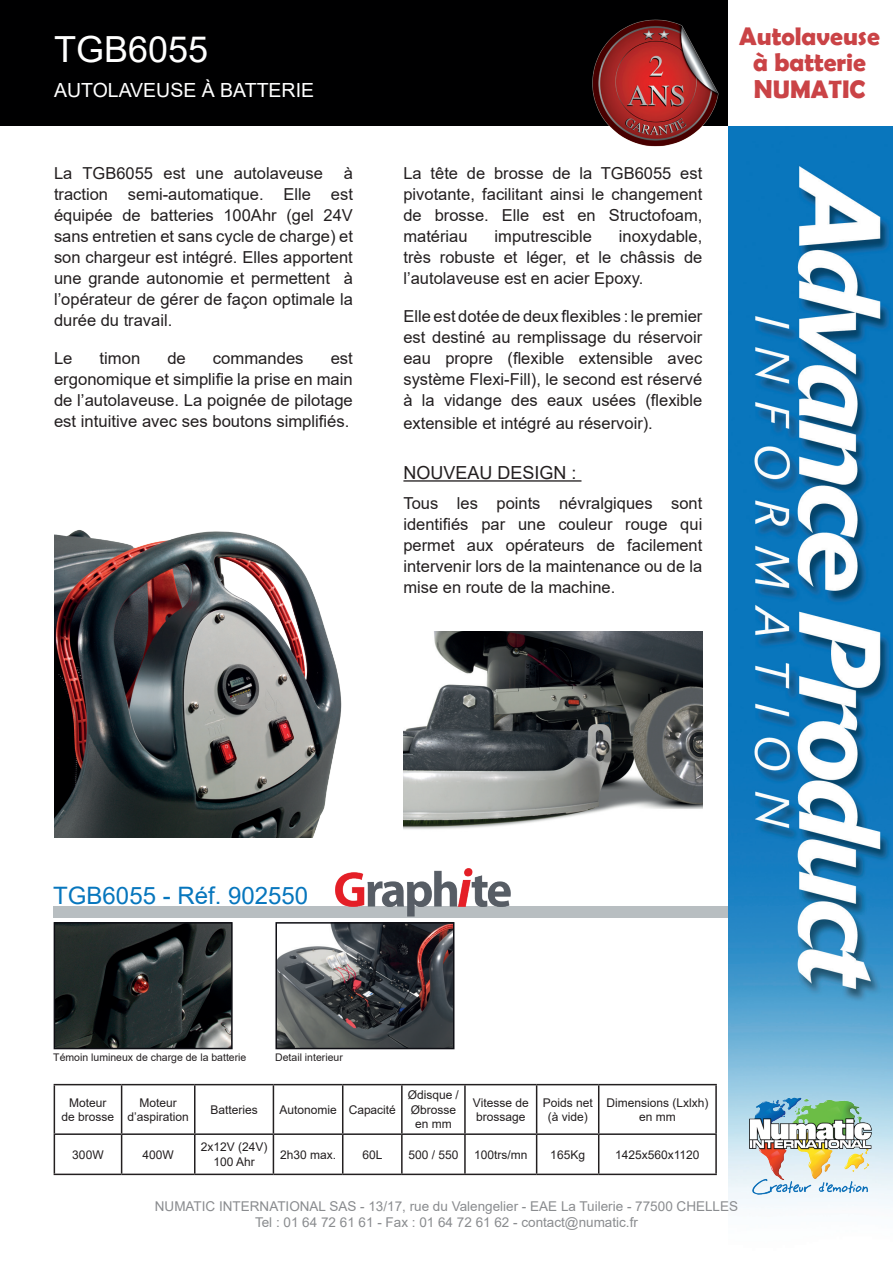
<style>
.page{position:relative;width:893px;height:1263px;background:#fff}
.page>*{position:absolute;margin:0;border:0;box-sizing:border-box;transform-origin:0 0}
.t1{font:36px "Arial";color:#fff}
.t2{font:700 25.5px/26.7px "Berlin Sans FB Demi";color:#ca4346;text-align:center}
.t3{font:24px "Arial";color:#0776bd}
.t4{font:19.5px "Arial";color:#fff}
.t5{font:18px "Arial";color:#231f20}
.t6{font:16.5px/21px "Arial";color:#231f20;text-align:justify}
.t7{font:13.5px/16.2px "Arial";color:#8a8c8f;text-align:center}
.t8{font:12px/14.4px "Arial";color:#231f20;text-align:center}
.t9{font:10.5px "Arial";color:#231f20}
</style>
<div class="page">
<img style="left:54px;top:530px;width:288px;height:307px">
<div style="left:53px;top:906px;width:697px;height:12px;background:#b8bec1"></div>
<div style="left:0;top:0;width:728px;height:126px;background:#000001"></div>
<img style="left:728px;top:126px;width:165px;height:1082px">
<img style="left:592px;top:19px;width:127px;height:128px">
<img style="left:742px;top:1091px;width:137px;height:110px">
<svg style="left:55px;top:1085px;width:660px;height:88px"></svg>
<hr style="left:54px;top:1084px;width:68px;height:1px;background:#231f20">
<hr style="left:54px;top:1085px;width:1px;height:48px;background:#231f20">
<hr style="left:122px;top:1084px;width:73px;height:1px;background:#231f20">
<hr style="left:121px;top:1085px;width:1px;height:48px;background:#231f20">
<hr style="left:195px;top:1084px;width:78px;height:1px;background:#231f20">
<hr style="left:194px;top:1085px;width:1px;height:48px;background:#231f20">
<hr style="left:273px;top:1084px;width:70px;height:1px;background:#231f20">
<hr style="left:273px;top:1085px;width:1px;height:48px;background:#231f20">
<hr style="left:343px;top:1084px;width:59px;height:1px;background:#231f20">
<hr style="left:342px;top:1085px;width:1px;height:48px;background:#231f20">
<hr style="left:402px;top:1084px;width:63px;height:1px;background:#231f20">
<hr style="left:401px;top:1085px;width:2px;height:48px;background:#231f20">
<hr style="left:465px;top:1084px;width:72px;height:1px;background:#231f20">
<hr style="left:464px;top:1085px;width:2px;height:48px;background:#231f20">
<hr style="left:537px;top:1084px;width:62px;height:1px;background:#231f20">
<hr style="left:536px;top:1085px;width:1px;height:48px;background:#231f20">
<hr style="left:599px;top:1084px;width:118px;height:1px;background:#231f20">
<hr style="left:598px;top:1085px;width:1px;height:48px;background:#231f20">
<hr style="left:715px;top:1085px;width:2px;height:48px;background:#231f20">
<hr style="left:54px;top:1133px;width:68px;height:2px;background:#231f20">
<hr style="left:54px;top:1135px;width:1px;height:38px;background:#231f20">
<hr style="left:122px;top:1133px;width:73px;height:2px;background:#231f20">
<hr style="left:121px;top:1135px;width:1px;height:38px;background:#231f20">
<hr style="left:195px;top:1133px;width:78px;height:2px;background:#231f20">
<hr style="left:194px;top:1135px;width:1px;height:38px;background:#231f20">
<hr style="left:273px;top:1133px;width:70px;height:2px;background:#231f20">
<hr style="left:273px;top:1135px;width:1px;height:38px;background:#231f20">
<hr style="left:343px;top:1133px;width:59px;height:2px;background:#231f20">
<hr style="left:342px;top:1135px;width:1px;height:38px;background:#231f20">
<hr style="left:402px;top:1133px;width:63px;height:2px;background:#231f20">
<hr style="left:401px;top:1135px;width:2px;height:38px;background:#231f20">
<hr style="left:465px;top:1133px;width:72px;height:2px;background:#231f20">
<hr style="left:464px;top:1135px;width:2px;height:38px;background:#231f20">
<hr style="left:537px;top:1133px;width:62px;height:2px;background:#231f20">
<hr style="left:536px;top:1135px;width:1px;height:38px;background:#231f20">
<hr style="left:599px;top:1133px;width:118px;height:2px;background:#231f20">
<hr style="left:598px;top:1135px;width:1px;height:38px;background:#231f20">
<hr style="left:715px;top:1135px;width:2px;height:38px;background:#231f20">
<hr style="left:54px;top:1173px;width:68px;height:2px;background:#231f20">
<hr style="left:122px;top:1173px;width:73px;height:2px;background:#231f20">
<hr style="left:195px;top:1173px;width:78px;height:2px;background:#231f20">
<hr style="left:273px;top:1173px;width:70px;height:2px;background:#231f20">
<hr style="left:343px;top:1173px;width:59px;height:2px;background:#231f20">
<hr style="left:402px;top:1173px;width:63px;height:2px;background:#231f20">
<hr style="left:465px;top:1173px;width:72px;height:2px;background:#231f20">
<hr style="left:537px;top:1173px;width:62px;height:2px;background:#231f20">
<hr style="left:599px;top:1173px;width:118px;height:2px;background:#231f20">
<img style="left:57px;top:925px;width:173px;height:121px">
<div style="left:54px;top:922px;width:179px;height:127px;border:2px solid #0e0e14"></div>
<img style="left:278px;top:925px;width:173px;height:121px">
<div style="left:275px;top:922px;width:179px;height:127px;border:2px solid #0e0e14"></div>
<img style="left:336px;top:868px;width:174px;height:48px">
<hr style="left:403px;top:480px;width:178px;height:2px;background:#231f20">
<img style="left:403px;top:631px;width:299px;height:199px">
<h1 class="t1" style="left:54px;top:25px;width:156px">TGB6055</h1>
<p class="t4" style="left:54px;top:76px;width:262px">AUTOLAVEUSE À BATTERIE</p>
<p class="t6" style="left:54px;top:163px;width:270px">La TGB6055 est une autolaveuse</p>
<p class="t6" style="left:54px;top:163px;width:300px;text-indent:290px">à traction semi-automatique. Elle est équipée de batteries 100Ahr (gel 24V sans entretien et sans cycle de charge) et son chargeur est intégré. Elles apportent une grande autonomie et permettent à l’opérateur de gérer de façon optimale la durée du travail.</p>
<p class="t6" style="left:54px;top:348px;width:20px">Le</p>
<p class="t6" style="left:100px;top:348px;width:42px">timon</p>
<p class="t6" style="left:167px;top:348px;width:20px">de</p>
<p class="t6" style="left:213px;top:348px;width:92px">commandes</p>
<p class="t6" style="left:54px;top:348px;width:300px;text-indent:277px">est ergonomique et simplifie la prise en main de l’autolaveuse. La poignée de pilotage est intuitive avec ses boutons simplifiés.</p>
<p class="t6" style="left:403px;top:163px;width:300px">La tête de brosse de la TGB6055 est pivotante, facilitant ainsi le changement de brosse. Elle est en Structofoam, matériau</p>
<p class="t6" style="left:403px;top:226px;width:300px;text-indent:215px">inoxydable, très robuste et léger, et le châssis de l’autolaveuse est en acier Epoxy.</p>
<p class="t6" style="left:403px;top:306px;width:300px">Elle est dotée de deux flexibles : le premier est destiné au remplissage du réservoir eau propre (flexible extensible avec système Flexi-Fill), le second est réservé à la vidange des eaux usées (flexible</p>
<p class="t6" style="left:403px;top:412px;width:251px">extensible et intégré au réservoir).</p>
<p class="t5" style="left:403px;top:460px;width:175px">NOUVEAU DESIGN :</p>
<p class="t6" style="left:403px;top:492px;width:300px">Tous les points névralgiques sont identifiés par une couleur rouge qui permet aux opérateurs de facilement intervenir lors de la maintenance ou de la mise en route de la machine.</p>
<p class="t6" style="left:495px;top:226px;width:99px">imputrescible</p>
<h2 class="t2" style="left:739px;top:22px;width:142px">Autolaveuse à batterie<br>NUMATIC</h2>
<h3 class="t3" style="left:53px;top:879px;width:256px">TGB6055 - Réf. 902550</h3>
<p class="t9" style="left:53px;top:1050px;width:195px">Témoin lumineux de charge de la batterie</p>
<p class="t9" style="left:275px;top:1050px;width:69px">Detail interieur</p>
<p class="t8" style="left:62px;top:1095px;width:54px">Moteur de brosse</p>
<p class="t8" style="left:128px;top:1095px;width:63px">Moteur d’aspiration</p>
<p class="t8" style="left:210px;top:1102px;width:49px">Batteries</p>
<p class="t8" style="left:279px;top:1102px;width:118px">Autonomie Capacité</p>
<p class="t8" style="left:408px;top:1088px;width:53px">Ødisque /<br>Øbrosse en mm</p>
<p class="t8" style="left:473px;top:1095px;width:57px;text-align:left">Vitesse de brossage</p>
<p class="t8" style="left:543px;top:1095px;width:52px">Poids net (à vide)</p>
<p class="t8" style="left:606px;top:1095px;width:104px">Dimensions (Lxlxh) en mm</p>
<p class="t8" style="left:72px;top:1147px;width:33px">300W</p>
<p class="t8" style="left:143px;top:1147px;width:33px">400W</p>
<p class="t8" style="left:201px;top:1140px;width:68px">2x12V (24V)<br>100 Ahr</p>
<p class="t8" style="left:280px;top:1147px;width:58px">2h30 max.</p>
<p class="t8" style="left:362px;top:1147px;width:22px">60L</p>
<p class="t8" style="left:408px;top:1147px;width:52px">500 / 550</p>
<p class="t8" style="left:474px;top:1147px;width:55px">100trs/mn</p>
<p class="t8" style="left:550px;top:1147px;width:36px">165Kg</p>
<p class="t8" style="left:615px;top:1147px;width:86px">1425x560x1120</p>
<p class="t7" style="left:155px;top:1197px;width:585px">NUMATIC INTERNATIONAL SAS - 13/17, rue du Valengelier - EAE La Tuilerie - 77500 CHELLES<br>Tel : 01 64 72 61 61 - Fax : 01 64 72 61 62 - contact@numatic.fr</p>
</div>
